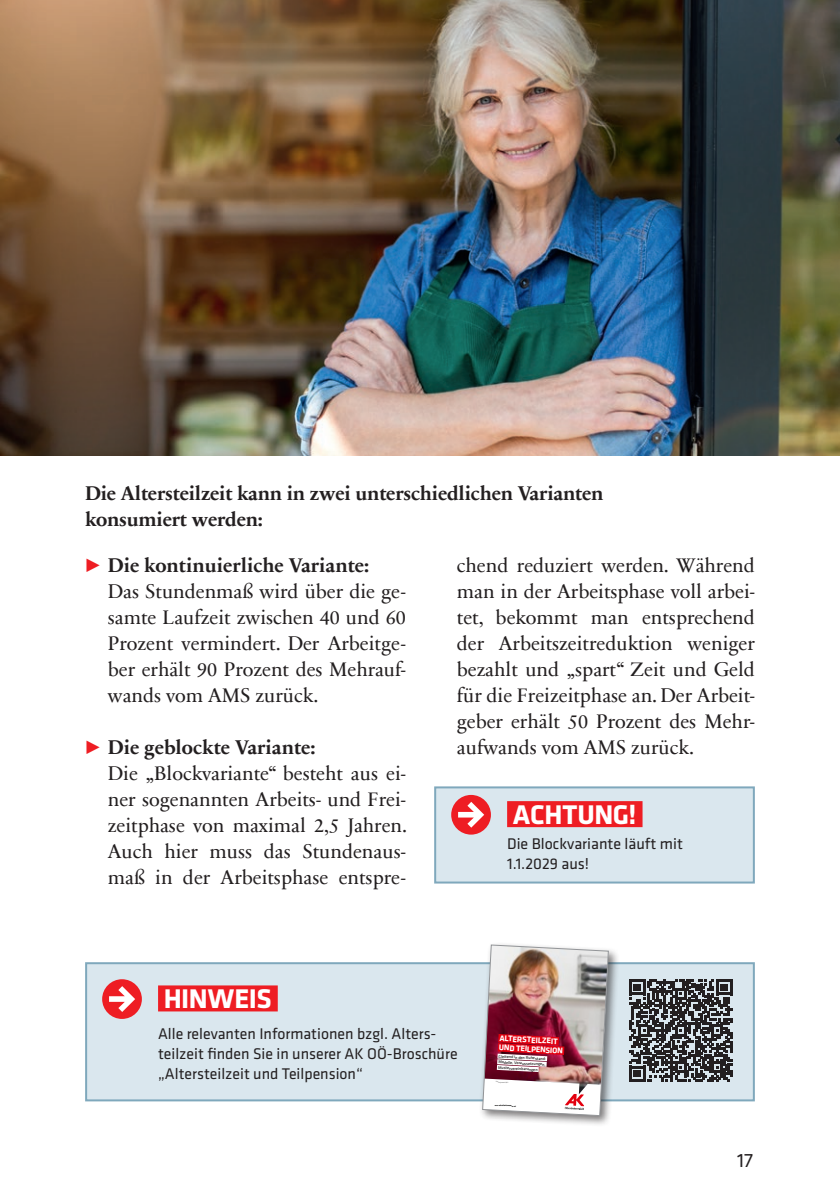
<style>
.page{position:relative;width:840px;height:1191px;background:#fff}
.page>*{position:absolute;margin:0;border:0;box-sizing:border-box;transform-origin:0 0}
.t1{font:700 28px "Klavika Basic";letter-spacing:-.015em;color:#fff}
.t2{font:20px/26px "Sabon Next Com";color:#231f20}
.t3{font:700 20px/26px "Sabon Next Com";letter-spacing:-.01em;color:#231f20}
.t4{font:20px "Klavika Basic";color:#231f20}
.t5{font:16px/20px "Klavika Basic";color:#231f20}
.t6{font:700 8.4px/9.2px "Klavika Basic";color:#fff}
.t7{font:4.2px/5.6px "Klavika Basic";color:#000;text-align:justify}
.t8{font:700 2.2px "Klavika Basic";color:#000}
.s1{color:#ee1d23}
.s2{font-weight:700}
</style>
<div class="page">
<img style="left:0;top:0;width:839px;height:455px">
<div style="left:86px;top:963px;width:667px;height:137px;background:#dae7ee"></div>
<div style="left:158px;top:985px;width:119px;height:26px;background:#ee1d23"></div>
<div style="left:85px;top:962px;width:669px;height:139px;border:2px solid #7fa8bc"></div>
<div style="left:102px;top:979px;width:40px;height:40px;background:#ee1d23;border-radius:50%"></div>
<svg style="left:109px;top:986px;width:26px;height:26px"></svg>
<svg style="left:629px;top:979px;width:102px;height:103px"></svg>
<div style="left:479px;top:941px;width:140px;height:186px;background:#231f20;opacity:.6"></div>
<img style="left:481px;top:944px;width:127px;height:172px">
<div style="left:435px;top:787px;width:318px;height:95px;background:#dae7ee"></div>
<div style="left:507px;top:801px;width:135px;height:26px;background:#ee1d23"></div>
<div style="left:434px;top:786px;width:320px;height:97px;border:2px solid #7fa8bc"></div>
<div style="left:451px;top:795px;width:39px;height:39px;background:#ee1d23;border-radius:50%"></div>
<svg style="left:458px;top:802px;width:26px;height:25px"></svg>
<p class="t3" style="left:85px;top:479px;width:519px">Die Altersteilzeit kann in zwei unterschiedlichen Varianten konsumiert werden:</p>
<p class="t2" style="left:108px;top:551px;width:299px;text-indent:-23px"><span class="s1">◆</span> <span class="s2">Die kontinuierliche Variante:<br></span>Das Stundenmaß wird über die ge&shy;samte Laufzeit zwischen 40 und 60<br>Prozent vermindert. Der Arbeitge&shy;ber erhält 90 Prozent des Mehrauf&shy;wands vom AMS zurück.</p>
<p class="t2" style="left:108px;top:733px;width:301px;text-indent:-23px"><span class="s1">◆</span> <span class="s2">Die geblockte Variante:<br></span>Die „Blockvariante“ besteht aus ei&shy;ner sogenannten Arbeits- und Frei&shy;zeitphase von maximal 2,5 Jahren.<br>Auch hier muss das Stundenaus&shy;maß in der Arbeitsphase entspre-</p>
<p class="t2" style="left:456px;top:551px;width:299px;text-align:justify">chend reduziert werden. Während man in der Arbeitsphase voll arbei&shy;tet, bekommt man entsprechend der Arbeitszeitreduktion weniger bezahlt und „spart“ Zeit und Geld für die Freizeitphase an. Der Arbeit&shy;geber erhält 50 Prozent des Mehr&shy;aufwands vom AMS zurück.</p>
<h1 class="t1" style="left:512px;top:794px;width:125px">ACHTUNG!</h1>
<p class="t5" style="left:507px;top:833px;width:177px">Die Blockvariante läuft mit<br>1.1.2029 aus!</p>
<h1 class="t1" style="left:164px;top:978px;width:109px">HINWEIS</h1>
<p class="t5" style="left:158px;top:1023px;width:301px">Alle relevanten Informationen bzgl. Alters&shy;teilzeit finden Sie in unserer AK OÖ-Broschüre „Altersteilzeit und Teilpension“</p>
<p class="t6" style="left:499px;top:1033px;width:65px;rotate:3deg">ALTERSTEILZEIT<br>UND TEILPENSION</p>
<p class="t7" style="left:498px;top:1053px;width:49px;rotate:3deg">Gleitend in den Ruhestand:<br>Modelle, Voraussetzungen, Mustervereinbarungen</p>
<p class="t8" style="left:494px;top:1103px;width:23px;rotate:3deg">ooe.arbeiterkammer.at</p>
<p class="t4" style="left:736px;top:1147px;width:17px">17</p>
</div>
